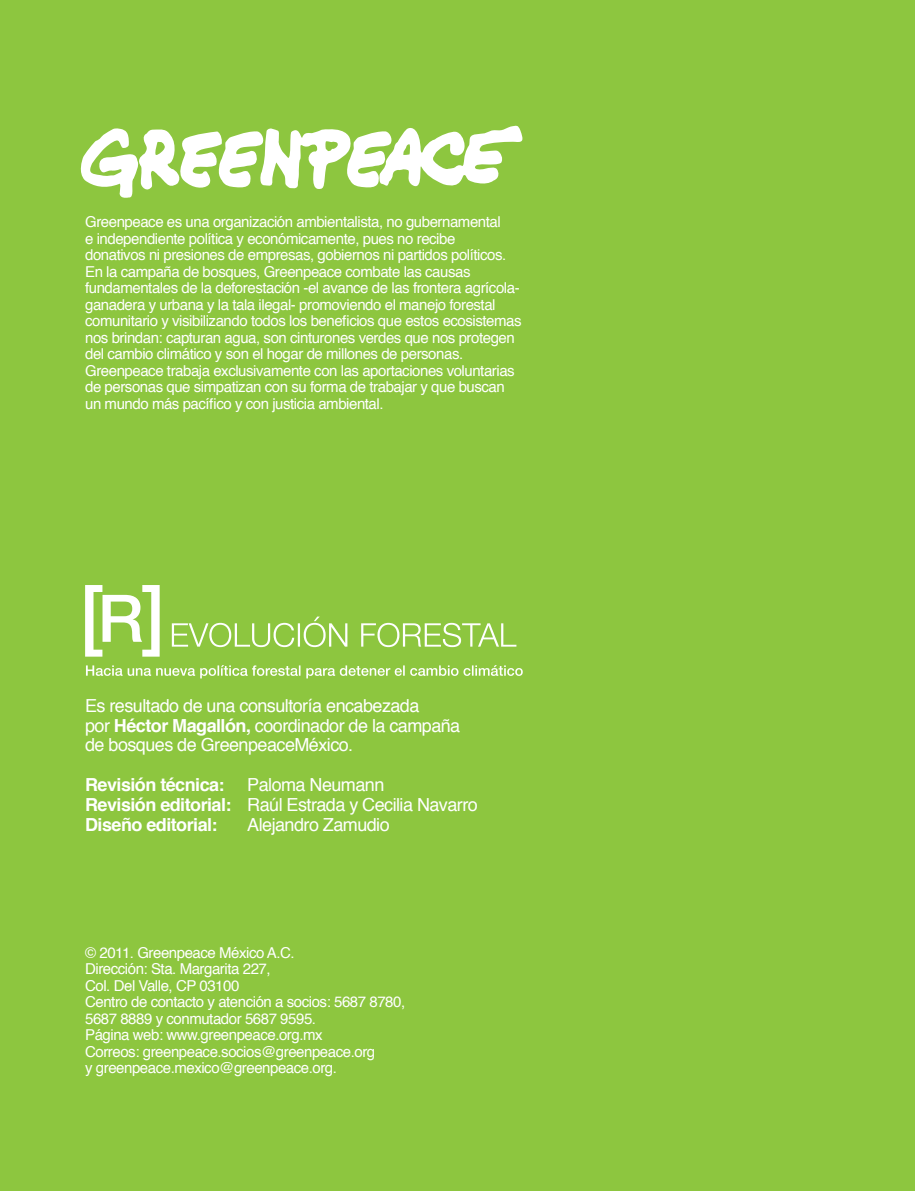
<style>
.page{position:relative;width:915px;height:1191px;background:#fff}
.page>*{position:absolute;margin:0;border:0;box-sizing:border-box;transform-origin:0 0}
.t1{font:18px/19.8px "Helvetica";letter-spacing:-.03em;color:#fff}
.t2{font:700 18px "Helvetica";letter-spacing:-.03em;color:#fff}
.t3{font:15px/16.5px "Helvetica";letter-spacing:-.03em;color:#fff}
.s1{font-weight:700}
</style>
<div class="page">
<div style="left:0;top:0;width:914px;height:1191px;background:#8dc63f"></div>
<svg style="left:80px;top:125px;width:443px;height:73px"></svg>
<svg style="left:85px;top:585px;width:75px;height:71px"></svg>
<svg style="left:86px;top:665px;width:436px;height:13px"></svg>
<svg style="left:172px;top:616px;width:344px;height:31px"></svg>
<p class="t3" style="left:85px;top:214px;width:438px">Greenpeace es una organización ambientalista, no gubernamental<br>e independiente política y económicamente, pues no recibe<br>donativos ni presiones de empresas, gobiernos ni partidos políticos.<br>En la campaña de bosques, Greenpeace combate las causas fundamentales de la deforestación -el avance de las frontera agrícola&shy;ganadera y urbana y la tala ilegal- promoviendo el manejo forestal comunitario y visibilizando todos los beneficios que estos ecosistemas nos brindan: capturan agua, son cinturones verdes que nos protegen del cambio climático y son el hogar de millones de personas.<br>Greenpeace trabaja exclusivamente con las aportaciones voluntarias de personas que simpatizan con su forma de trabajar y que buscan un mundo más pacífico y con justicia ambiental.</p>
<p class="t1" style="left:85px;top:696px;width:376px">Es resultado de una consultoría encabezada<br>por <span class="s1">Héctor Magallón,</span> coordinador de la campaña de bosques de GreenpeaceMéxico.</p>
<p class="t2" style="left:85px;top:770px;width:141px">Revisión técnica:</p>
<p class="t1" style="left:85px;top:775px;width:394px;text-indent:162px">Paloma Neumann<br><span class="s1">Revisión editorial:</span> Raúl Estrada y Cecilia Navarro<br><span class="s1">Diseño editorial:</span></p>
<p class="t1" style="left:247px;top:815px;width:144px">Alejandro Zamudio</p>
<p class="t3" style="left:85px;top:944px;width:321px">© 2011. Greenpeace México A.C.<br>Dirección: Sta. Margarita 227,<br>Col. Del Valle, CP 03100<br>Centro de contacto y atención a socios: 5687 8780, 5687 8889 y conmutador 5687 9595.<br>Página web: www.greenpeace.org.mx<br>Correos: greenpeace.socios@greenpeace.org<br>y greenpeace.mexico@greenpeace.org.</p>
</div>
